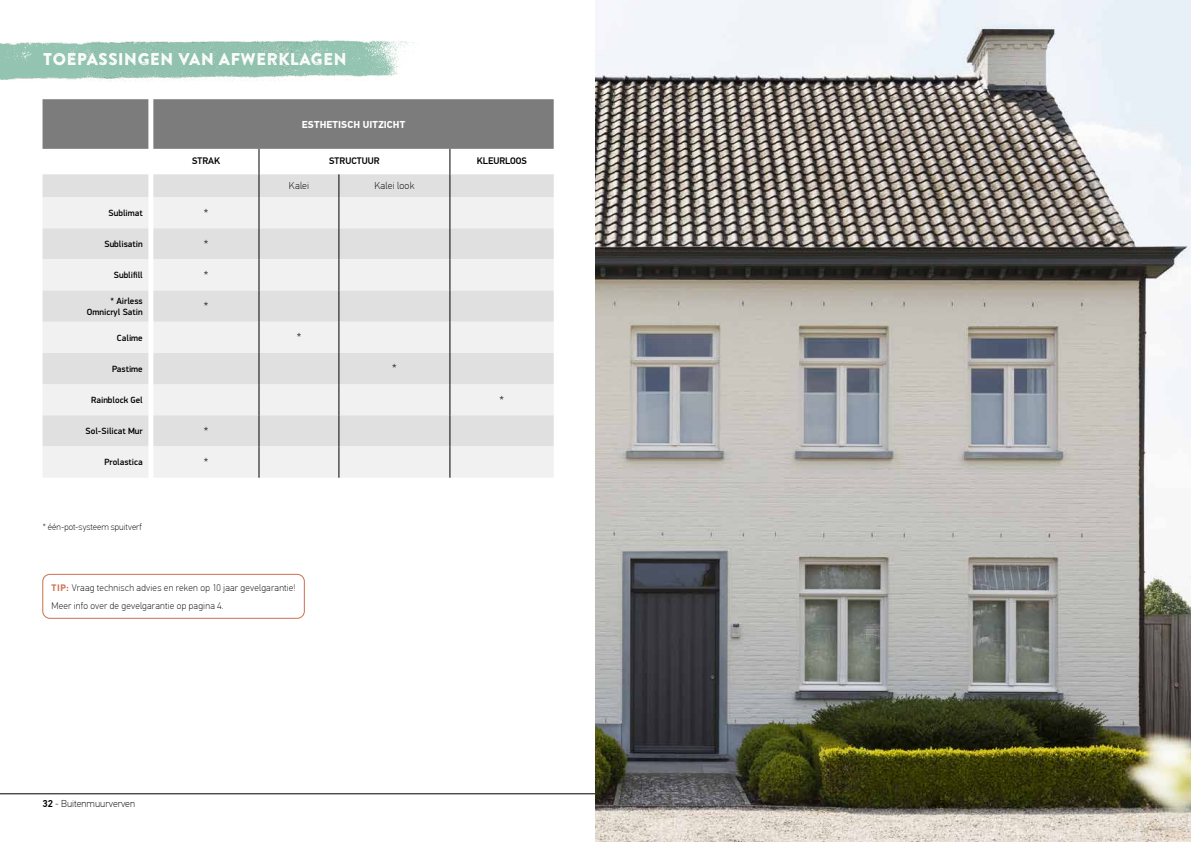
<style>
.page{position:relative;width:1191px;height:842px;background:#fff}
.page>*{position:absolute;margin:0;border:0;box-sizing:border-box;transform-origin:0 0}
.t1{font:17px "Brandon Printed Two";color:#fff}
.t2{font:100 13px "PF Din Text Pro";color:#000}
.t3{font:100 10px "PF Din Text Pro";color:#000}
.t4{font:700 10px "PF Din Text Pro";letter-spacing:.01em;color:#fff}
.t5{font:100 9.5px/17.7px "PF Din Text Pro";letter-spacing:.02em;color:#000}
.t6{font:500 9.4px "PF Din Text Pro";color:#000}
.t7{font:500 9px/10.8px "PFDIN Display Pro";color:#000;text-align:right}
.t8{font:100 9px "PF Din Text Pro";color:#000}
.s1{font-family:"PFDIN Display Pro";font-weight:700;color:#cd6f4b}
.s2{font-weight:500}
</style>
<div class="page">
<hr style="left:0;top:793px;width:595px;height:1px;background:#000">
<img style="left:595px;top:0;width:596px;height:842px">
<img style="left:342px;top:40px;width:76px;height:37px">
<img style="left:0;top:40px;width:342px;height:41px">
<svg style="left:43px;top:197px;width:511px;height:94px;fill:#f1f1f1"></svg>
<div style="left:43px;top:291px;width:511px;height:31px;background:#e0e0e0"></div>
<svg style="left:43px;top:322px;width:511px;height:156px;fill:#f1f1f1"></svg>
<svg style="left:43px;top:99px;width:511px;height:98px"></svg>
<hr style="left:259px;top:197px;width:1px;height:31px;background:#000">
<hr style="left:339px;top:197px;width:1px;height:31px;background:#000">
<hr style="left:450px;top:197px;width:1px;height:31px;background:#000">
<hr style="left:259px;top:228px;width:1px;height:31px;background:#000">
<hr style="left:339px;top:228px;width:1px;height:31px;background:#000">
<hr style="left:450px;top:228px;width:1px;height:31px;background:#000">
<hr style="left:259px;top:259px;width:1px;height:32px;background:#000">
<hr style="left:339px;top:259px;width:1px;height:32px;background:#000">
<hr style="left:450px;top:259px;width:1px;height:32px;background:#000">
<hr style="left:259px;top:291px;width:1px;height:31px;background:#000">
<hr style="left:339px;top:291px;width:1px;height:31px;background:#000">
<hr style="left:450px;top:291px;width:1px;height:31px;background:#000">
<hr style="left:259px;top:322px;width:1px;height:31px;background:#000">
<hr style="left:339px;top:322px;width:1px;height:31px;background:#000">
<hr style="left:450px;top:322px;width:1px;height:31px;background:#000">
<hr style="left:259px;top:353px;width:1px;height:31px;background:#000">
<hr style="left:339px;top:353px;width:1px;height:31px;background:#000">
<hr style="left:450px;top:353px;width:1px;height:31px;background:#000">
<hr style="left:259px;top:384px;width:1px;height:31px;background:#000">
<hr style="left:339px;top:384px;width:1px;height:31px;background:#000">
<hr style="left:450px;top:384px;width:1px;height:31px;background:#000">
<hr style="left:259px;top:415px;width:1px;height:31px;background:#000">
<hr style="left:339px;top:415px;width:1px;height:31px;background:#000">
<hr style="left:450px;top:415px;width:1px;height:31px;background:#000">
<hr style="left:259px;top:446px;width:1px;height:32px;background:#000">
<hr style="left:339px;top:446px;width:1px;height:32px;background:#000">
<hr style="left:450px;top:446px;width:1px;height:32px;background:#000">
<div style="left:43px;top:574px;width:261px;height:44px;border:1px solid #cd6f4b;border-radius:7px"></div>
<h1 class="t1" style="left:43px;top:49px;width:305px">TOEPASSINGEN VAN AFWERKLAGEN</h1>
<p class="t4" style="left:302px;top:118px;width:105px">ESTHETISCH UITZICHT</p>
<p class="t6" style="left:192px;top:155px;width:30px">STRAK</p>
<p class="t6" style="left:329px;top:155px;width:52px">STRUCTUUR</p>
<p class="t6" style="left:477px;top:155px;width:52px">KLEURLOOS</p>
<p class="t3" style="left:289px;top:180px;width:22px">Kalei</p>
<p class="t3" style="left:374px;top:180px;width:42px">Kalei look</p>
<p class="t7" style="left:109px;top:208px;width:36px">Sublimat</p>
<h2 class="t2" style="left:204px;top:206px;width:6px">*</h2>
<p class="t7" style="left:104px;top:239px;width:40px">Sublisatin</p>
<h2 class="t2" style="left:204px;top:237px;width:6px">*</h2>
<p class="t7" style="left:114px;top:270px;width:30px">Sublifill</p>
<h2 class="t2" style="left:204px;top:268px;width:6px">*</h2>
<p class="t7" style="left:87px;top:296px;width:57px">* Airless<br>Omnicryl Satin</p>
<h2 class="t2" style="left:204px;top:299px;width:6px">*</h2>
<p class="t7" style="left:117px;top:332px;width:27px">Calime</p>
<h2 class="t2" style="left:297px;top:330px;width:6px">*</h2>
<p class="t7" style="left:112px;top:364px;width:32px">Pastime</p>
<h2 class="t2" style="left:392px;top:362px;width:6px">*</h2>
<p class="t7" style="left:91px;top:395px;width:53px">Rainblock Gel</p>
<h2 class="t2" style="left:499px;top:393px;width:6px">*</h2>
<p class="t7" style="left:86px;top:426px;width:59px">Sol-Silicat Mur</p>
<h2 class="t2" style="left:204px;top:424px;width:6px">*</h2>
<p class="t7" style="left:104px;top:457px;width:40px">Prolastica</p>
<h2 class="t2" style="left:204px;top:455px;width:6px">*</h2>
<p class="t8" style="left:43px;top:522px;width:100px">* één-pot-systeem spuitverf</p>
<p class="t5" style="left:52px;top:579px;width:245px"><span class="s1">TIP:</span> Vraag technisch advies en reken op 10 jaar gevelgarantie!<br>Meer info over de gevelgarantie op pagina 4.</p>
<p class="t3" style="left:43px;top:798px;width:94px"><span class="s2">32</span> - Buitenmuurverven</p>
</div>
